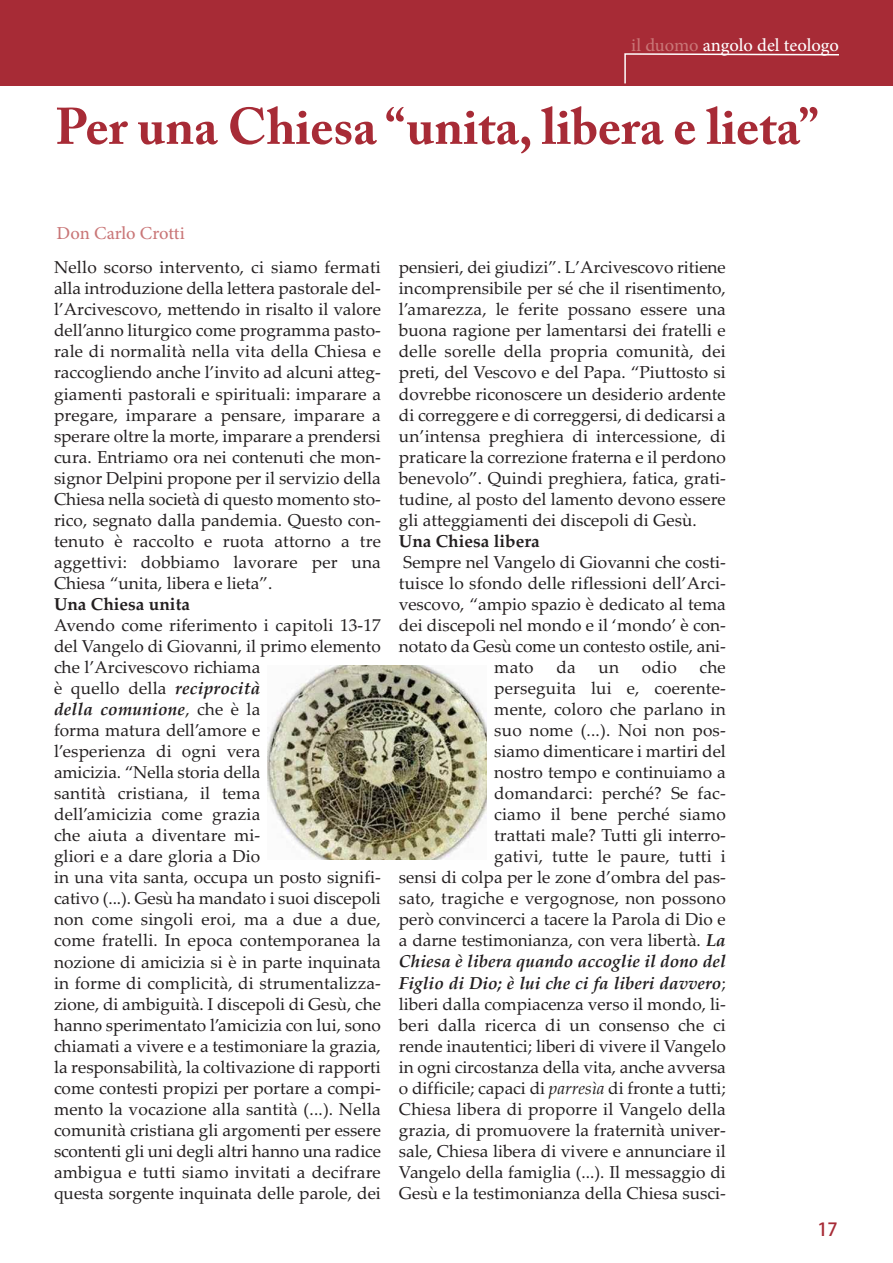
<style>
.page{position:relative;width:893px;height:1263px;background:#fff}
.page>*{position:absolute;margin:0;border:0;box-sizing:border-box;transform-origin:0 0}
.t1{font:700 51px "Adobe Caslon Pro";color:#a72b36}
.t2{font:18px "Adobe Hebrew";letter-spacing:-.005em;color:#fff}
.t3{font:18px "Adobe Hebrew";letter-spacing:-.005em;color:#c97677}
.t4{font:18px "Adobe Heiti Std";color:#a72b36}
.t5{font:17.25px/21px "Palatino Linotype";color:#231f20;text-align:justify}
.t6{font:700 17.25px "Palatino Linotype";color:#231f20}
.s1{color:#c97677}
.s2{font-weight:700;font-style:italic}
.s3{font-style:italic}
</style>
<div class="page">
<div style="left:0;top:0;width:893px;height:85px;background:#a72b36"></div>
<svg style="left:624px;top:53px;width:215px;height:31px"></svg>
<img style="left:268px;top:666px;width:219px;height:193px">
<p class="t2" style="left:631px;top:38px;width:209px"><span class="s1">il duomo</span> angolo del teologo</p>
<h1 class="t1" style="left:55px;top:106px;width:765px">Per una Chiesa “unita, libera e lieta”</h1>
<p class="t3" style="left:57px;top:227px;width:130px">Don Carlo Crotti</p>
<p class="t5" style="left:54px;top:257px;width:328px">Nello scorso intervento, ci siamo fermati alla introduzione della lettera pastorale del&shy;l’Arcivescovo, mettendo in risalto il valore dell’anno liturgico come programma pasto&shy;rale di normalità nella vita della Chiesa e raccogliendo anche l’invito ad alcuni atteg&shy;giamenti pastorali e spirituali: imparare a pregare, imparare a pensare, imparare a sperare oltre la morte, imparare a prendersi cura. Entriamo ora nei contenuti che mon&shy;signor Delpini propone per il servizio della Chiesa nella società di questo momento sto&shy;rico, segnato dalla pandemia. Questo con&shy;tenuto è raccolto e ruota attorno a tre aggettivi: dobbiamo lavorare per una Chiesa “unita, libera e lieta”.</p>
<p class="t6" style="left:54px;top:594px;width:138px">Una Chiesa unita</p>
<p class="t5" style="left:54px;top:614px;width:328px;text-align:left">Avendo come riferimento i capitoli 13-17 del Vangelo di Giovanni, il primo elemento che l’Arcivescovo richiama<br>è quello della <span class="s2">reciprocità<br>della comunione</span>, che è la<br>forma matura dell’amore e<br>l’esperienza di ogni vera<br>amicizia. “Nella storia della<br>santità cristiana, il tema<br>dell’amicizia come grazia<br>che aiuta a diventare mi-<br>gliori e a dare gloria a Dio<br>in una vita santa, occupa un posto signifi&shy;cativo (...). Gesù ha mandato i suoi discepoli non come singoli eroi, ma a due a due, come fratelli. In epoca contemporanea la nozione di amicizia si è in parte inquinata in forme di complicità, di strumentalizza&shy;zione, di ambiguità. I discepoli di Gesù, che hanno sperimentato l’amicizia con lui, sono chiamati a vivere e a testimoniare la grazia, la responsabilità, la coltivazione di rapporti come contesti propizi per portare a compi&shy;mento la vocazione alla santità (...). Nella comunità cristiana gli argomenti per essere scontenti gli uni degli altri hanno una radice ambigua e tutti siamo invitati a decifrare questa sorgente inquinata delle parole, dei</p>
<p class="t5" style="left:399px;top:257px;width:328px">pensieri, dei giudizi”. L’Arcivescovo ritiene incomprensibile per sé che il risentimento, l’amarezza, le ferite possano essere una buona ragione per lamentarsi dei fratelli e delle sorelle della propria comunità, dei preti, del Vescovo e del Papa. “Piuttosto si dovrebbe riconoscere un desiderio ardente di correggere e di correggersi, di dedicarsi a un’intensa preghiera di intercessione, di praticare la correzione fraterna e il perdono benevolo”. Quindi preghiera, fatica, grati&shy;tudine, al posto del lamento devono essere gli atteggiamenti dei discepoli di Gesù.</p>
<p class="t6" style="left:399px;top:531px;width:142px">Una Chiesa libera</p>
<p class="t5" style="left:403px;top:551px;width:324px">Sempre nel Vangelo di Giovanni che costi-</p>
<p class="t5" style="left:399px;top:572px;width:328px">tuisce lo sfondo delle riflessioni dell’Arci-</p>
<p class="t5" style="left:399px;top:593px;width:328px">vescovo, “ampio spazio è dedicato al tema</p>
<p class="t5" style="left:399px;top:614px;width:328px">dei discepoli nel mondo e il ‘mondo’ è con-</p>
<p class="t5" style="left:399px;top:635px;width:328px">notato da Gesù come un contesto ostile, ani-</p>
<p class="t5" style="left:494px;top:656px;width:41px">mato</p>
<p class="t5" style="left:556px;top:656px;width:21px">da</p>
<p class="t5" style="left:598px;top:656px;width:22px">un</p>
<p class="t5" style="left:642px;top:656px;width:36px">odio</p>
<p class="t5" style="left:399px;top:656px;width:328px;text-align:right">che<br>perseguita lui e, coerente-<br>mente, coloro che parlano in<br>suo nome (...). Noi non pos-<br>siamo dimenticare i martiri del<br>nostro tempo e continuiamo a domandarci: perché? Se fac-<br>ciamo il bene perché siamo<br>trattati male? Tutti gli interro-<br>gativi, tutte le paure, tutti i<br>sensi di colpa per le zone d’ombra del pas&shy;sato, tragiche e vergognose, non possono però convincerci a tacere la Parola di Dio e a darne testimonianza, con vera libertà. <span class="s2">La Chiesa è libera quando accoglie il dono del Figlio di Dio; è lui che ci fa liberi davvero</span>; liberi dalla compiacenza verso il mondo, li&shy;beri dalla ricerca di un consenso che ci rende inautentici; liberi di vivere il Vangelo in ogni circostanza della vita, anche avversa o difficile; capaci di <span class="s3">parresìa</span> di fronte a tutti; Chiesa libera di proporre il Vangelo della grazia, di promuovere la fraternità univer&shy;sale, Chiesa libera di vivere e annunciare il Vangelo della famiglia (...). Il messaggio di Gesù e la testimonianza della Chiesa susci-</p>
<p class="t4" style="left:817px;top:1219px;width:22px">17</p>
</div>
